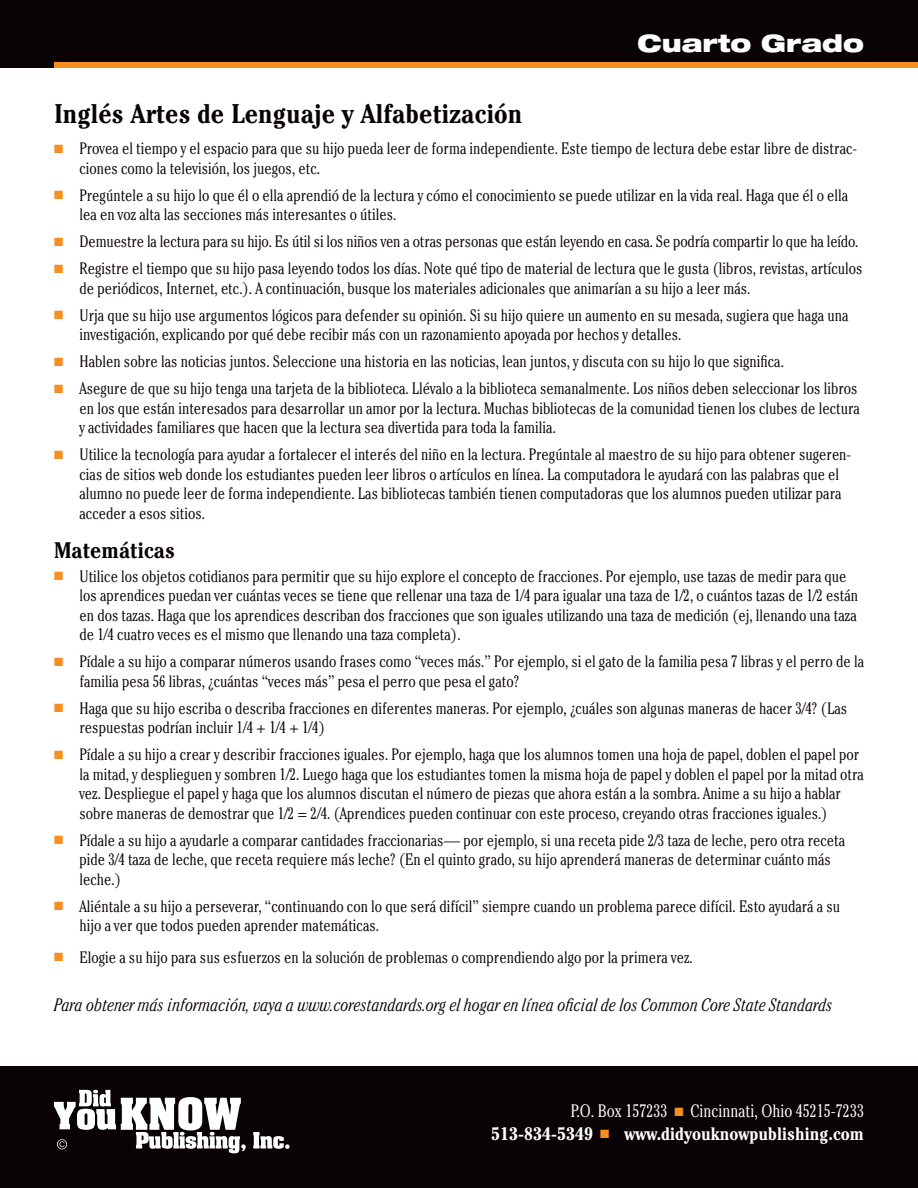
<style>
.page{position:relative;width:918px;height:1188px;background:#fff}
.page>*{position:absolute;margin:0;border:0;box-sizing:border-box;transform-origin:0 0}
.t1{font:700 condensed 27px "Cheltenham";color:#090305}
.t2{font:900 expanded 24px "Helvetica Neue LT Std";color:#fff}
.t3{font:700 condensed 22.5px "Cheltenham";color:#090305}
.t4{font:italic 300 condensed 18px "Cheltenham";color:#090305}
.t5{font:700 condensed 18px/22.5px "Cheltenham";color:#fff;text-align:right}
.t6{font:300 condensed 16.5px/19.5px "Cheltenham";color:#090305}
.s1{color:#f78f1e}
.s2{font-weight:300}
</style>
<div class="page">
<div style="left:0;top:1066px;width:918px;height:122px;background:#090305"></div>
<div style="left:0;top:0;width:918px;height:68px;background:#090305"></div>
<div style="left:54px;top:62px;width:864px;height:6px;background:#f78f1e"></div>
<svg style="left:253px;top:1132px;width:37px;height:17px"></svg>
<svg style="left:54px;top:1090px;width:192px;height:63px"></svg>
<h2 class="t2" style="left:637px;top:28px;width:228px">Cuarto Grado</h2>
<h1 class="t1" style="left:54px;top:97px;width:470px">Inglés Artes de Lenguaje y Alfabetización</h1>
<p class="t6" style="left:80px;top:138px;width:779px;text-indent:-26px"><span class="s1">■</span> Provea el tiempo y el espacio para que su hijo pueda leer de forma independiente. Este tiempo de lectura debe estar libre de distrac&shy;ciones como la televisión, los juegos, etc.</p>
<p class="t6" style="left:80px;top:185px;width:770px;text-indent:-26px"><span class="s1">■</span> Pregúntele a su hijo lo que él o ella aprendió de la lectura y cómo el conocimiento se puede utilizar en la vida real. Haga que él o ella lea en voz alta las secciones más interesantes o útiles.</p>
<p class="t6" style="left:54px;top:231px;width:806px"><span class="s1">■</span> Demuestre la lectura para su hijo. Es útil si los niños ven a otras personas que están leyendo en casa. Se podría compartir lo que ha leído.</p>
<p class="t6" style="left:80px;top:258px;width:785px;text-indent:-26px"><span class="s1">■</span> Registre el tiempo que su hijo pasa leyendo todos los días. Note qué tipo de material de lectura que le gusta (libros, revistas, artículos de periódicos, Internet, etc.). A continuación, busque los materiales adicionales que animarían a su hijo a leer más.</p>
<p class="t6" style="left:80px;top:305px;width:770px;text-indent:-26px"><span class="s1">■</span> Urja que su hijo use argumentos lógicos para defender su opinión. Si su hijo quiere un aumento en su mesada, sugiera que haga una investigación, explicando por qué debe recibir más con un razonamiento apoyada por hechos y detalles.</p>
<p class="t6" style="left:54px;top:351px;width:731px"><span class="s1">■</span> Hablen sobre las noticias juntos. Seleccione una historia en las noticias, lean juntos, y discuta con su hijo lo que significa.</p>
<p class="t6" style="left:80px;top:378px;width:782px;text-indent:-26px"><span class="s1">■</span> Asegure de que su hijo tenga una tarjeta de la biblioteca. Llévalo a la biblioteca semanalmente. Los niños deben seleccionar los libros en los que están interesados para desarrollar un amor por la lectura. Muchas bibliotecas de la comunidad tienen los clubes de lectura y actividades familiares que hacen que la lectura sea divertida para toda la familia.</p>
<p class="t6" style="left:80px;top:444px;width:773px;text-indent:-26px"><span class="s1">■</span> Utilice la tecnología para ayudar a fortalecer el interés del niño en la lectura. Pregúntale al maestro de su hijo para obtener sugeren&shy;cias de sitios web donde los estudiantes pueden leer libros o artículos en línea. La computadora le ayudará con las palabras que el alumno no puede leer de forma independiente. Las bibliotecas también tienen computadoras que los alumnos pueden utilizar para acceder a esos sitios.</p>
<h3 class="t3" style="left:54px;top:536px;width:123px">Matemáticas</h3>
<p class="t6" style="left:80px;top:566px;width:780px;text-indent:-26px"><span class="s1">■</span> Utilice los objetos cotidianos para permitir que su hijo explore el concepto de fracciones. Por ejemplo, use tazas de medir para que los aprendices puedan ver cuántas veces se tiene que rellenar una taza de 1/4 para igualar una taza de 1/2, o cuántos tazas de 1/2 están en dos tazas. Haga que los aprendices describan dos fracciones que son iguales utilizando una taza de medición (ej, llenando una taza de 1/4 cuatro veces es el mismo que llenando una taza completa).</p>
<p class="t6" style="left:80px;top:651px;width:786px;text-indent:-26px"><span class="s1">■</span> Pídale a su hijo a comparar números usando frases como “veces más.” Por ejemplo, si el gato de la familia pesa 7 libras y el perro de la familia pesa 56 libras, ¿cuántas “veces más” pesa el perro que pesa el gato?</p>
<p class="t6" style="left:80px;top:698px;width:769px;text-indent:-26px"><span class="s1">■</span> Haga que su hijo escriba o describa fracciones en diferentes maneras. Por ejemplo, ¿cuáles son algunas maneras de hacer 3/4? (Las respuestas podrían incluir 1/4 + 1/4 + 1/4)</p>
<p class="t6" style="left:80px;top:744px;width:786px;text-indent:-26px"><span class="s1">■</span> Pídale a su hijo a crear y describir fracciones iguales. Por ejemplo, haga que los alumnos tomen una hoja de papel, doblen el papel por la mitad, y desplieguen y sombren 1/2. Luego haga que los estudiantes tomen la misma hoja de papel y doblen el papel por la mitad otra vez. Despliegue el papel y haga que los alumnos discutan el número de piezas que ahora están a la sombra. Anime a su hijo a hablar sobre maneras de demostrar que 1/2 = 2/4. (Aprendices pueden continuar con este proceso, creyando otras fracciones iguales.)</p>
<p class="t6" style="left:80px;top:830px;width:767px;text-indent:-26px"><span class="s1">■</span> Pídale a su hijo a ayudarle a comparar cantidades fraccionarias— por ejemplo, si una receta pide 2/3 taza de leche, pero otra receta pide 3/4 taza de leche, que receta requiere más leche? (En el quinto grado, su hijo aprenderá maneras de determinar cuánto más leche.)</p>
<p class="t6" style="left:80px;top:896px;width:762px;text-indent:-26px"><span class="s1">■</span> Aliéntale a su hijo a perseverar, “continuando con lo que será difícil” siempre cuando un problema parece difícil. Esto ayudará a su hijo a ver que todos pueden aprender matemáticas.</p>
<p class="t6" style="left:54px;top:947px;width:640px"><span class="s1">■</span> Elogie a su hijo para sus esfuerzos en la solución de problemas o comprendiendo algo por la primera vez.</p>
<p class="t4" style="left:54px;top:994px;width:780px">Para obtener más información, vaya a www.corestandards.org el hogar en línea oficial de los Common Core State Standards</p>
<p class="t5" style="left:491px;top:1099px;width:374px"><span class="s2">P.O. Box 157233</span> <span class="s1">■</span> <span class="s2">Cincinnati, Ohio 45215-7233<br></span>513-834-5349 <span class="s1">■</span> www.didyouknowpublishing.com</p>
</div>
